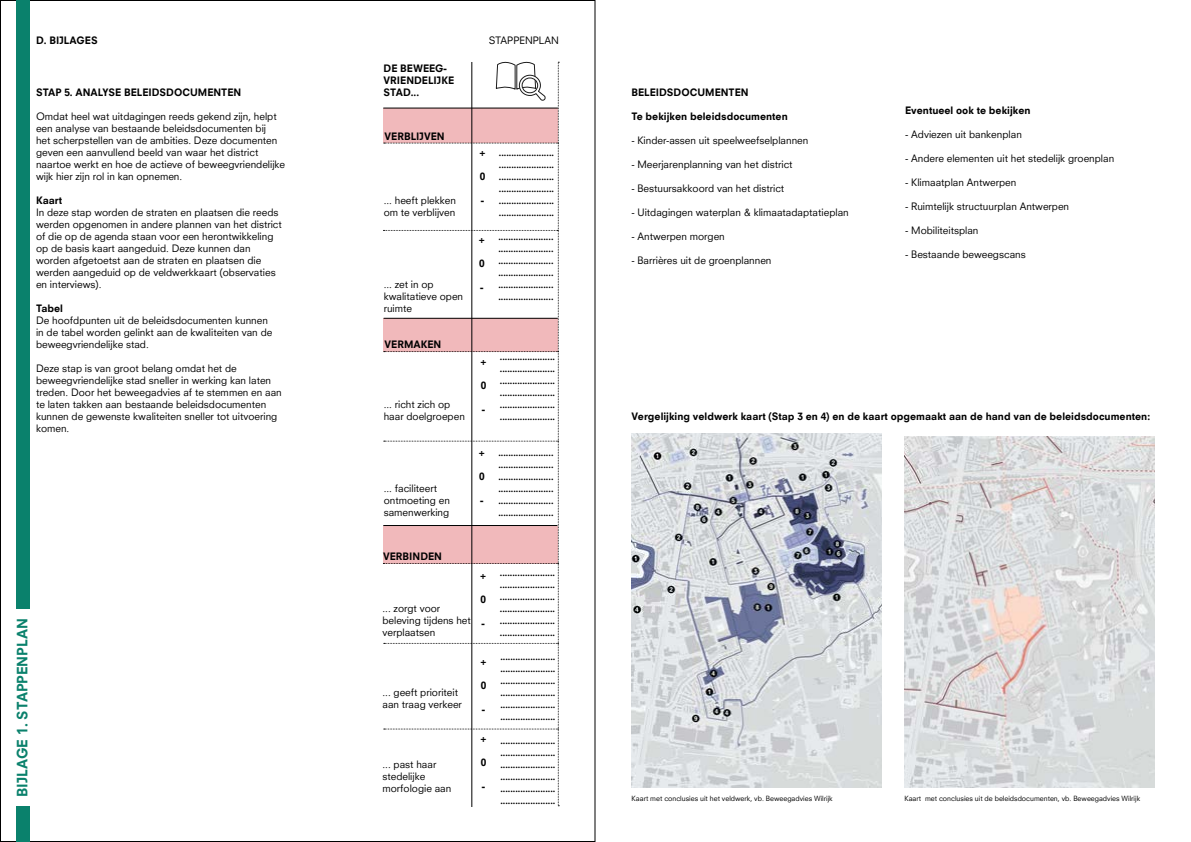
<style>
.page{position:relative;width:1191px;height:842px;background:#fff}
.page>*{position:absolute;margin:0;border:0;box-sizing:border-box;transform-origin:0 0}
.t1{font:800 14px "Neuzeit SLT";color:#0a816c}
.t2{font:10px/12px "Neuzeit SLT";color:#000}
.t3{font:800 10px/12px "Neuzeit SLT";color:#000}
.t4{font:800 9px/12px "Neuzeit SLT";color:#000;text-align:justify}
.t5{font:7px "Neuzeit SLT";color:#000}
</style>
<div class="page">
<div style="left:17px;top:0;width:13px;height:842px;background:#0a816c"></div>
<div style="left:17px;top:610px;width:13px;height:196px;background:#fff"></div>
<hr style="left:471px;top:62px;width:1px;height:745px;background:#000">
<svg style="left:383px;top:61px;width:176px;height:745px"></svg>
<img style="left:631px;top:434px;width:251px;height:354px">
<img style="left:904px;top:437px;width:251px;height:351px">
<h1 class="t1" style="left:14px;top:797px;width:180px;rotate:-90deg">BIJLAGE 1. STAPPENPLAN</h1>
<p class="t3" style="left:36px;top:34px;width:63px">D. BIJLAGES</p>
<p class="t2" style="left:489px;top:34px;width:72px">STAPPENPLAN</p>
<p class="t3" style="left:36px;top:86px;width:207px">STAP 5. ANALYSE BELEIDSDOCUMENTEN</p>
<p class="t2" style="left:36px;top:110px;width:251px">Omdat heel wat uitdagingen reeds gekend zijn, helpt een analyse van bestaande beleidsdocumenten bij<br>het scherpstellen van de ambities. Deze documenten geven een aanvullend beeld van waar het district naartoe werkt en hoe de actieve of beweegvriendelijke wijk hier zijn rol in kan opnemen.</p>
<p class="t3" style="left:36px;top:194px;width:28px">Kaart</p>
<p class="t2" style="left:36px;top:206px;width:247px">In deze stap worden de straten en plaatsen die reeds werden opgenomen in andere plannen van het district of die op de agenda staan voor een herontwikkeling op de basis kaart aangeduid. Deze kunnen dan worden afgetoetst aan de straten en plaatsen die werden aangeduid op de veldwerkkaart (observaties en interviews).</p>
<p class="t3" style="left:36px;top:302px;width:29px">Tabel</p>
<p class="t2" style="left:36px;top:314px;width:238px">De hoofdpunten uit de beleidsdocumenten kunnen in de tabel worden gelinkt aan de kwaliteiten van de beweegvriendelijke stad.</p>
<p class="t2" style="left:36px;top:362px;width:247px">Deze stap is van groot belang omdat het de beweegvriendelijke stad sneller in werking kan laten treden. Door het beweegadvies af te stemmen en aan te laten takken aan bestaande beleidsdocumenten kunnen de gewenste kwaliteiten sneller tot uitvoering komen.</p>
<p class="t3" style="left:383px;top:62px;width:72px">DE BEWEEG-<br>VRIENDELIJKE<br>STAD...</p>
<p class="t3" style="left:384px;top:130px;width:61px">VERBLIJVEN</p>
<p class="t2" style="left:384px;top:194px;width:74px">... heeft plekken om te verblijven</p>
<p class="t2" style="left:384px;top:278px;width:81px">... zet in op kwalitatieve open ruimte</p>
<p class="t3" style="left:384px;top:338px;width:58px">VERMAKEN</p>
<p class="t2" style="left:384px;top:398px;width:83px">... richt zich op haar doelgroepen</p>
<p class="t3" style="left:479px;top:146px;width:7px">+</p>
<p class="t3" style="left:480px;top:170px;width:7px">0</p>
<p class="t3" style="left:481px;top:194px;width:5px">-</p>
<p class="t3" style="left:479px;top:234px;width:7px">+</p>
<p class="t3" style="left:479px;top:258px;width:7px">0</p>
<p class="t3" style="left:480px;top:282px;width:5px">-</p>
<p class="t3" style="left:480px;top:355px;width:7px">+</p>
<p class="t3" style="left:481px;top:379px;width:7px">0</p>
<p class="t3" style="left:482px;top:403px;width:5px">-</p>
<p class="t2" style="left:384px;top:482px;width:68px">... faciliteert ontmoeting en samenwerking</p>
<p class="t3" style="left:383px;top:550px;width:60px">VERBINDEN</p>
<p class="t2" style="left:382px;top:602px;width:90px">... zorgt voor beleving tijdens het verplaatsen</p>
<p class="t2" style="left:382px;top:686px;width:81px">... geeft prioriteit aan traag verkeer</p>
<p class="t3" style="left:479px;top:446px;width:7px">+</p>
<p class="t3" style="left:479px;top:470px;width:7px">0</p>
<p class="t3" style="left:480px;top:494px;width:5px">-</p>
<p class="t3" style="left:480px;top:569px;width:7px">+</p>
<p class="t3" style="left:480px;top:593px;width:7px">0</p>
<p class="t3" style="left:481px;top:617px;width:5px">-</p>
<p class="t3" style="left:480px;top:655px;width:7px">+</p>
<p class="t3" style="left:481px;top:679px;width:7px">0</p>
<p class="t3" style="left:482px;top:703px;width:5px">-</p>
<p class="t2" style="left:382px;top:758px;width:70px">... past haar stedelijke morfologie aan</p>
<p class="t3" style="left:480px;top:732px;width:7px">+</p>
<p class="t3" style="left:481px;top:756px;width:7px">0</p>
<p class="t3" style="left:482px;top:780px;width:5px">-</p>
<p class="t4" style="left:499px;top:147px;width:57px">...................... ...................... ...................... ...................... ...................... ......................</p>
<p class="t4" style="left:498px;top:231px;width:57px">...................... ...................... ...................... ...................... ...................... ......................</p>
<p class="t4" style="left:500px;top:351px;width:57px">...................... ...................... ...................... ...................... ...................... ......................</p>
<p class="t4" style="left:498px;top:447px;width:57px">...................... ...................... ...................... ...................... ...................... ......................</p>
<p class="t4" style="left:500px;top:567px;width:57px">...................... ...................... ...................... ...................... ...................... ......................</p>
<p class="t4" style="left:500px;top:651px;width:57px">...................... ...................... ...................... ...................... ...................... ......................</p>
<p class="t4" style="left:500px;top:735px;width:57px">...................... ...................... ...................... ...................... ...................... ......................</p>
<p class="t3" style="left:631px;top:86px;width:119px">BELEIDSDOCUMENTEN</p>
<p class="t3" style="left:631px;top:110px;width:158px">Te bekijken beleidsdocumenten</p>
<p class="t2" style="left:631px;top:134px;width:178px">- Kinder-assen uit speelweefselplannen</p>
<p class="t2" style="left:631px;top:158px;width:163px">- Meerjarenplanning van het district</p>
<p class="t2" style="left:631px;top:182px;width:154px">- Bestuursakkoord van het district</p>
<p class="t2" style="left:631px;top:206px;width:219px">- Uitdagingen waterplan &amp; klimaatadaptatieplan</p>
<p class="t2" style="left:631px;top:230px;width:95px">- Antwerpen morgen</p>
<p class="t2" style="left:631px;top:254px;width:142px">- Barrières uit de groenplannen</p>
<p class="t3" style="left:905px;top:104px;width:127px">Eventueel ook te bekijken</p>
<p class="t2" style="left:905px;top:128px;width:118px">- Adviezen uit bankenplan</p>
<p class="t2" style="left:905px;top:152px;width:211px">- Andere elementen uit het stedelijk groenplan</p>
<p class="t2" style="left:905px;top:176px;width:113px">- Klimaatplan Antwerpen</p>
<p class="t2" style="left:905px;top:200px;width:166px">- Ruimtelijk structuurplan Antwerpen</p>
<p class="t2" style="left:905px;top:224px;width:75px">- Mobiliteitsplan</p>
<p class="t2" style="left:905px;top:248px;width:122px">- Bestaande beweegscans</p>
<p class="t3" style="left:631px;top:410px;width:520px">Vergelijking veldwerk kaart (Stap 3 en 4) en de kaart opgemaakt aan de hand van de beleidsdocumenten:</p>
<p class="t5" style="left:631px;top:794px;width:203px">Kaart met conclusies uit het veldwerk, vb. Beweegadvies Wilrijk</p>
<p class="t5" style="left:904px;top:794px;width:237px">Kaart met conclusies uit de beleidsdocumenten, vb. Beweegadvies Wilrijk</p>
</div>
